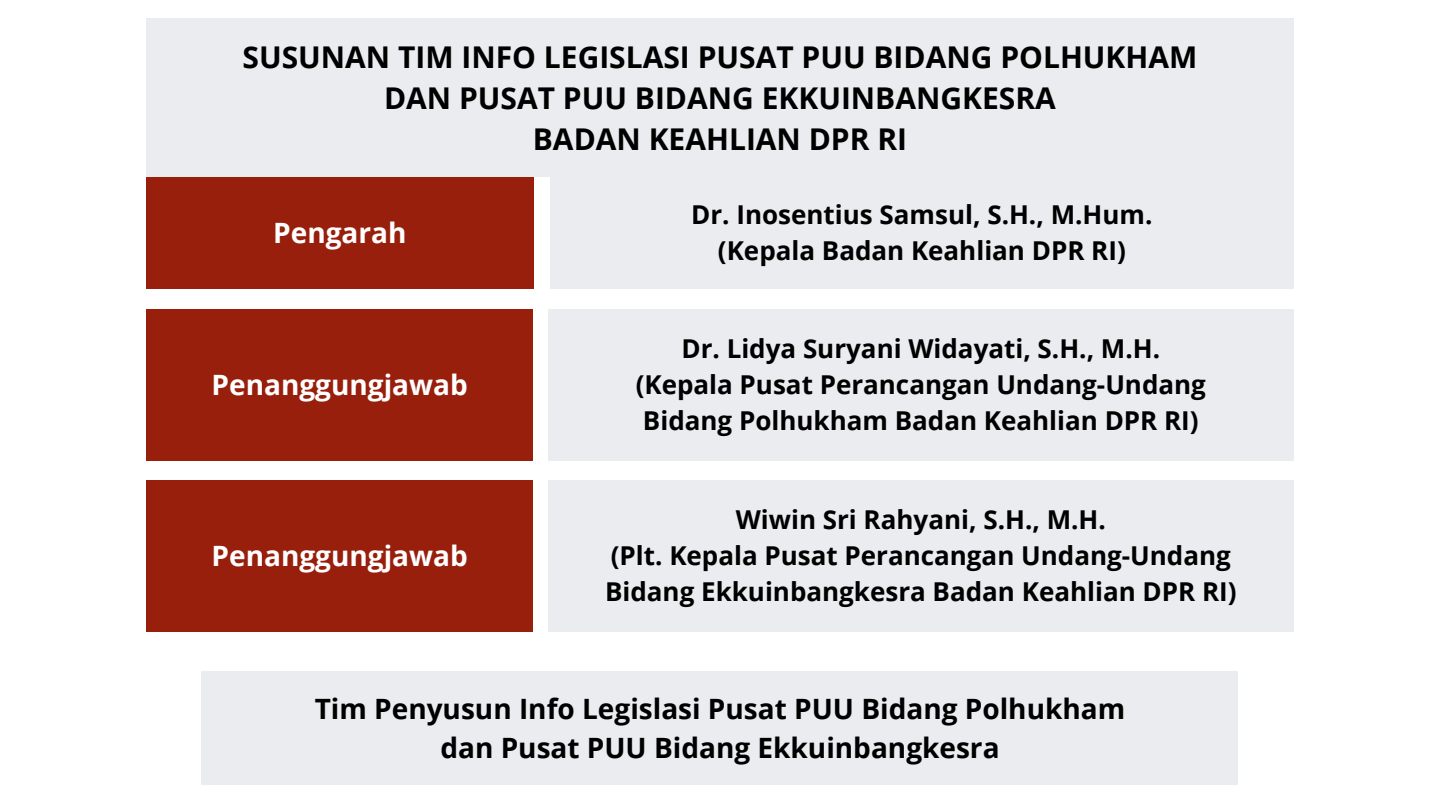
<style>
.page{position:relative;width:1440px;height:810px;background:#fff}
.page>*{position:absolute;margin:0;border:0;box-sizing:border-box;transform-origin:0 0}
.t1{font:700 30px "Open Sans";color:#000}
.t2{font:700 28px "Open Sans";color:#000}
.t3{font:700 28px "Open Sans";color:#fff}
.t4{font:700 26px/36px "Open Sans";color:#000}
</style>
<div class="page">
<div style="left:146px;top:309px;width:387px;height:151px;background:#991f0d"></div>
<div style="left:548px;top:309px;width:746px;height:151px;background:#ebecf0"></div>
<div style="left:146px;top:177px;width:388px;height:112px;background:#991f0d"></div>
<div style="left:550px;top:177px;width:744px;height:112px;background:#ebecf0"></div>
<div style="left:146px;top:18px;width:1148px;height:159px;background:#ebecf0"></div>
<div style="left:202px;top:671px;width:1036px;height:114px;background:#ebecf0"></div>
<div style="left:146px;top:480px;width:387px;height:152px;background:#991f0d"></div>
<div style="left:548px;top:480px;width:746px;height:152px;background:#ebecf0"></div>
<p class="t1" style="left:243px;top:36px;width:956px">SUSUNAN TIM INFO LEGISLASI PUSAT PUU BIDANG POLHUKHAM</p>
<p class="t1" style="left:384px;top:77px;width:673px">DAN PUSAT PUU BIDANG EKKUINBANGKESRA</p>
<p class="t1" style="left:533px;top:118px;width:376px">BADAN KEAHLIAN DPR RI</p>
<p class="t3" style="left:273px;top:213px;width:135px">Pengarah</p>
<p class="t3" style="left:212px;top:365px;width:258px">Penanggungjawab</p>
<p class="t3" style="left:212px;top:537px;width:258px">Penanggungjawab</p>
<p class="t4" style="left:691px;top:196px;width:463px">Dr. Inosentius Samsul, S.H., M.Hum.</p>
<p class="t4" style="left:718px;top:232px;width:409px">(Kepala Badan Keahlian DPR RI)</p>
<p class="t4" style="left:681px;top:330px;width:480px">Dr. Lidya Suryani Widayati, S.H., M.H.</p>
<p class="t4" style="left:636px;top:366px;width:572px">(Kepala Pusat Perancangan Undang-Undang</p>
<p class="t4" style="left:643px;top:402px;width:557px">Bidang Polhukham Badan Keahlian DPR RI)</p>
<p class="t4" style="left:736px;top:501px;width:372px">Wiwin Sri Rahyani, S.H., M.H.</p>
<p class="t4" style="left:605px;top:537px;width:633px">(Plt. Kepala Pusat Perancangan Undang-Undang<br>Bidang Ekkuinbangkesra Badan Keahlian DPR RI)</p>
<p class="t2" style="left:315px;top:690px;width:812px">Tim Penyusun Info Legislasi Pusat PUU Bidang Polhukham</p>
<p class="t2" style="left:440px;top:729px;width:561px">dan Pusat PUU Bidang Ekkuinbangkesra</p>
</div>
